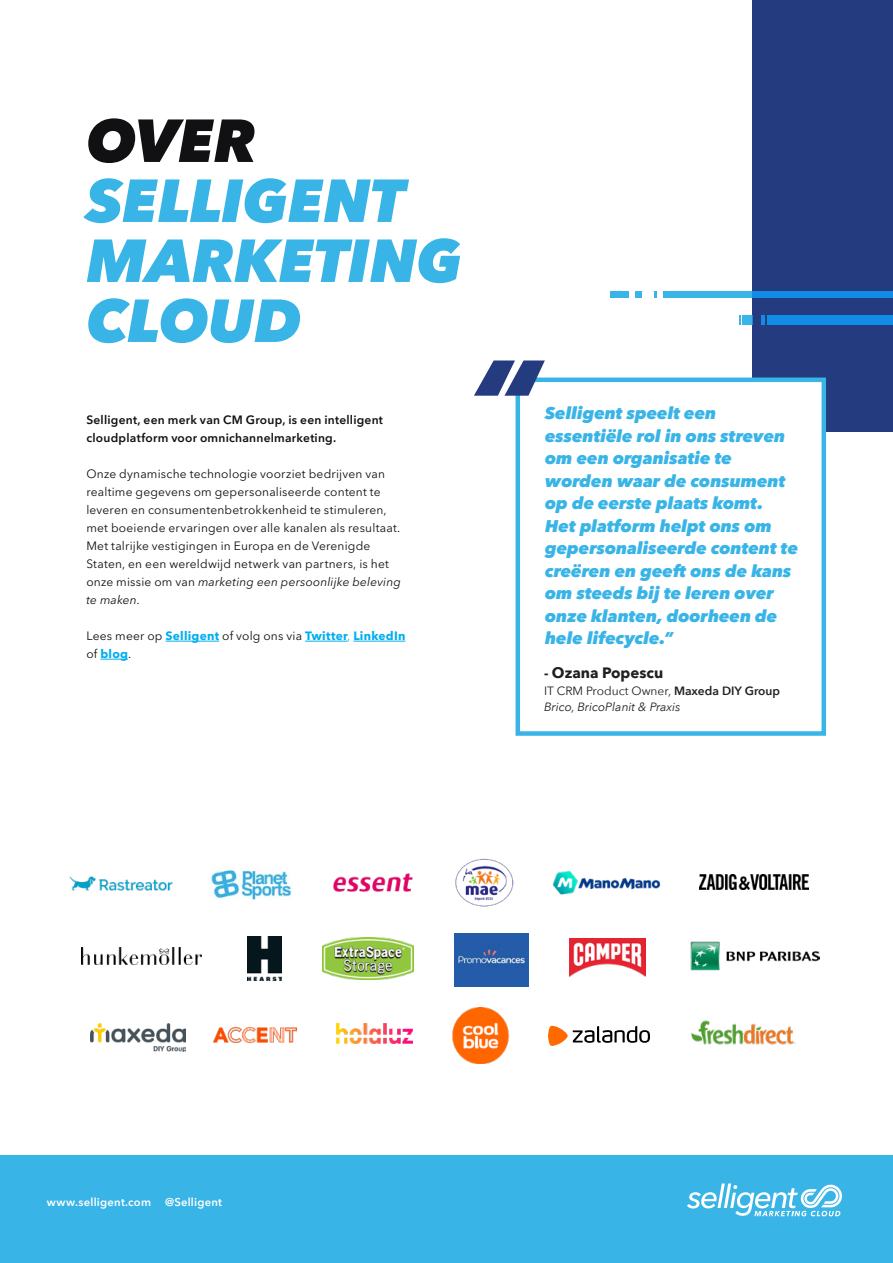
<style>
.page{position:relative;width:893px;height:1263px;background:#fff}
.page>*{position:absolute;margin:0;border:0;box-sizing:border-box;transform-origin:0 0}
.t1{font:italic 800 60px/60px "Avenir Next LT Pro";letter-spacing:-.01em;color:#39b4e7}
.t2{font:italic 800 60px "Avenir Next LT Pro";color:#111013}
.t3{font:italic 800 16.8px/22.5px "Avenir Next LT Pro";color:#39b4e7}
.t4{font:700 15px "Avenir Next";color:#231f20}
.t5{font:12px/18px "Avenir Next LT Pro";letter-spacing:.015em;color:#111013}
.t6{font:600 12px/18px "Avenir Next LT Pro";letter-spacing:.02em;color:#111013}
.t7{font:italic 12px/16.5px "Avenir Next";color:#231f20}
.t8{font:700 12px/18px "Avenir Next LT Pro";letter-spacing:.02em;color:#00aeef}
.t9{font:600 11.25px "Avenir Next LT Pro";letter-spacing:.02em;color:#fff}
.s1{font-style:italic}
.s2{font-weight:400;color:#111013}
.s3{font-weight:400}
.s4{font-size:13.5px}
.s5{font-style:normal}
.s6{font-weight:600;font-style:normal}
</style>
<div class="page">
<div style="left:0;top:1155px;width:893px;height:108px;background:#39b4e7"></div>
<svg style="left:687px;top:1183px;width:155px;height:33px"></svg>
<div style="left:753px;top:0;width:140px;height:432px;background:#243b7f"></div>
<div style="left:515px;top:377px;width:311px;height:359px;background:#fff;border:4px solid #39b4e7"></div>
<svg style="left:474px;top:360px;width:71px;height:36px"></svg>
<img style="left:322px;top:938px;width:92px;height:41px">
<img style="left:247px;top:936px;width:34px;height:45px">
<svg style="left:548px;top:1026px;width:102px;height:20px"></svg>
<img style="left:690px;top:941px;width:130px;height:30px">
<img style="left:570px;top:938px;width:75px;height:38px">
<img style="left:214px;top:1027px;width:82px;height:16px">
<img style="left:90px;top:1024px;width:95px;height:28px">
<img style="left:452px;top:1008px;width:58px;height:55px">
<img style="left:334px;top:873px;width:78px;height:18px">
<img style="left:691px;top:1020px;width:105px;height:25px">
<img style="left:336px;top:1024px;width:76px;height:19px">
<img style="left:81px;top:947px;width:120px;height:18px">
<img style="left:454px;top:933px;width:75px;height:53px">
<img style="left:455px;top:858px;width:59px;height:49px">
<img style="left:553px;top:871px;width:108px;height:24px">
<img style="left:211px;top:869px;width:81px;height:31px">
<img style="left:69px;top:876px;width:104px;height:15px">
<img style="left:700px;top:875px;width:109px;height:15px">
<div style="left:767px;top:315px;width:126px;height:10px;background:#108ce7"></div>
<svg style="left:761px;top:315px;width:3px;height:10px"></svg>
<div style="left:743px;top:315px;width:10px;height:10px;background:#39b4e7"></div>
<svg style="left:664px;top:291px;width:229px;height:7px;background:#1f9be7"></svg>
<div style="left:635px;top:291px;width:6px;height:7px;background:#39b4e7"></div>
<svg style="left:655px;top:291px;width:2px;height:7px"></svg>
<div style="left:610px;top:291px;width:19px;height:7px;background:#39b4e7"></div>
<hr style="left:166px;top:641px;width:53px;height:1px;background:#00aeef">
<hr style="left:305px;top:641px;width:42px;height:1px;background:#00aeef">
<hr style="left:353px;top:641px;width:52px;height:1px;background:#00aeef">
<svg style="left:100px;top:659px;width:28px;height:1px"></svg>
<p class="t2" style="left:86px;top:104px;width:171px">OVER</p>
<p class="t1" style="left:86px;top:170px;width:377px">SELLIGENT<br>MARKETING<br>CLOUD</p>
<p class="t6" style="left:86px;top:411px;width:298px">Selligent, een merk van CM Group, is een intelligent cloudplatform voor omnichannelmarketing.</p>
<p class="t5" style="left:86px;top:465px;width:316px">Onze dynamische technologie voorziet bedrijven van realtime gegevens om gepersonaliseerde content te leveren en consumentenbetrokkenheid te stimuleren, met boeiende ervaringen over alle kanalen als resultaat.<br>Met talrijke vestigingen in Europa en de Verenigde Staten, en een wereldwijd netwerk van partners, is het onze missie om van <span class="s1">marketing een persoonlijke beleving te maken.</span></p>
<p class="t8" style="left:86px;top:627px;width:321px"><span class="s2">Lees meer op</span> Selligent <span class="s2">of volg ons via</span> Twitter<span class="s3">,</span> LinkedIn <span class="s2">of</span> blog<span class="s2">.</span></p>
<p class="t3" style="left:545px;top:402px;width:254px">Selligent speelt een essentiële rol in ons streven om een organisatie te worden waar de consument op de eerste plaats komt.<br>Het platform helpt ons om gepersonaliseerde content te creëren en geeft ons de kans om steeds bij te leren over onze klanten, doorheen de hele lifecycle.”</p>
<p class="t4" style="left:544px;top:660px;width:121px"><span class="s4">-</span> Ozana Popescu</p>
<p class="t7" style="left:544px;top:682px;width:237px"><span class="s5">IT CRM Product Owner,</span> <span class="s6">Maxeda DIY Group<br></span>Brico, BricoPlanit &amp; Praxis</p>
<p class="t9" style="left:47px;top:1195px;width:106px">www.selligent.com</p>
<p class="t9" style="left:165px;top:1195px;width:58px">@Selligent</p>
</div>
